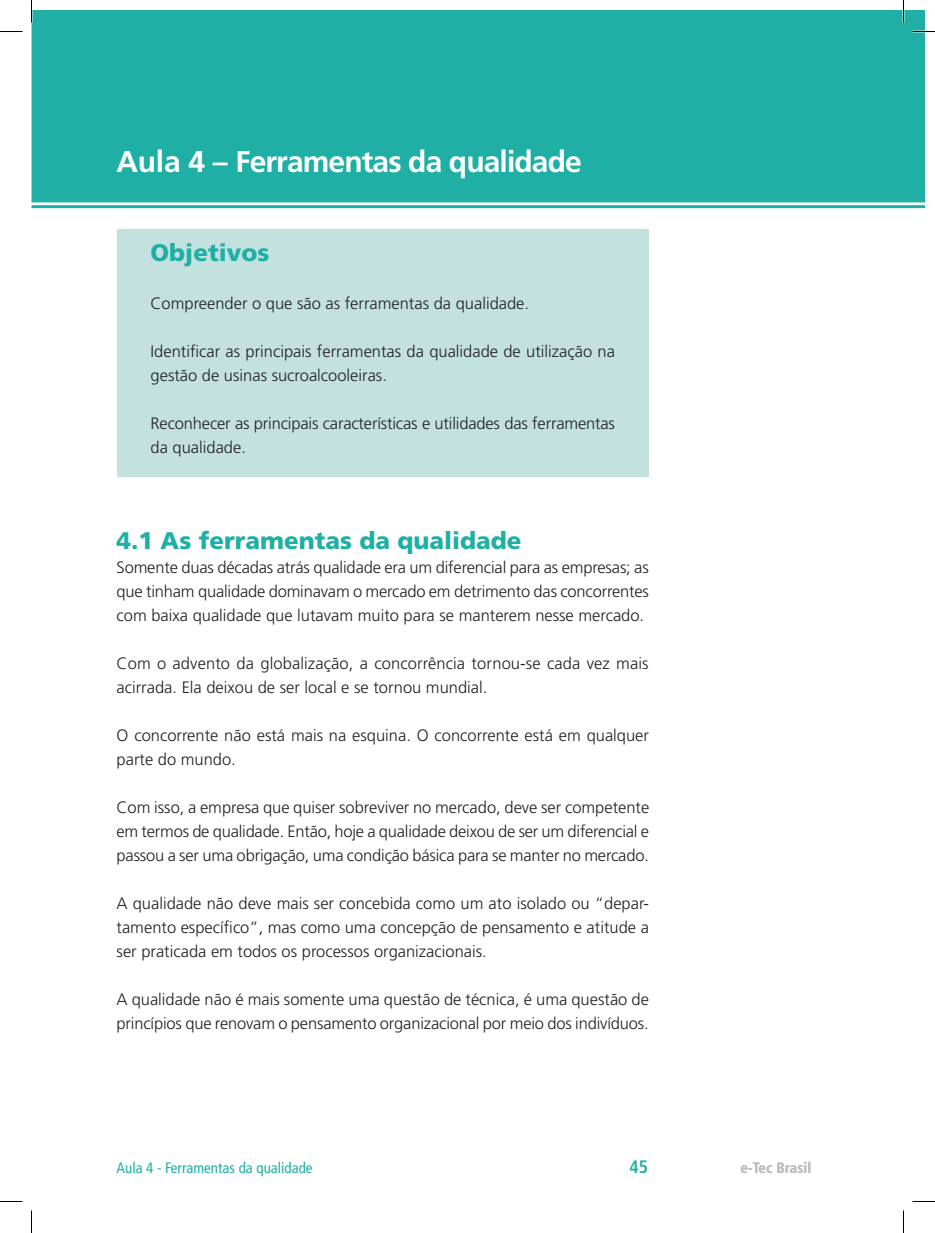
<style>
.page{position:relative;width:935px;height:1233px;background:#fff}
.page>*{position:absolute;margin:0;border:0;box-sizing:border-box;transform-origin:0 0}
.t1{font:700 30px "Frutiger LT Std";letter-spacing:-.03em;color:#fff}
.t2{font:900 24px "Frutiger LT Std";color:#1fafa4}
.t3{font:700 condensed 18px "Frutiger LT Std";color:#1fafa4}
.t4{font:300 16.5px/24px "Frutiger LT Std";color:#231f20}
.t5{font:condensed 15px "Frutiger LT Std";color:#1fafa4}
.t6{font:700 condensed 15px "Frutiger LT Std";color:#bcbdc0}
</style>
<div class="page">
<div style="left:32px;top:10px;width:892px;height:192px;background:#1fafa4"></div>
<hr style="left:32px;top:205px;width:892px;height:3px;background:#1fafa4">
<div style="left:117px;top:229px;width:532px;height:248px;background:#c3e2df"></div>
<hr style="left:902px;top:0;width:2px;height:23px;background:#fff">
<svg style="left:0;top:31px;width:22px;height:1px"></svg>
<svg style="left:912px;top:31px;width:23px;height:1px"></svg>
<svg style="left:0;top:1201px;width:22px;height:1px"></svg>
<svg style="left:912px;top:1201px;width:23px;height:1px"></svg>
<svg style="left:31px;top:0;width:1px;height:23px"></svg>
<svg style="left:31px;top:1210px;width:1px;height:22px"></svg>
<svg style="left:903px;top:0;width:1px;height:23px"></svg>
<svg style="left:903px;top:1210px;width:1px;height:22px"></svg>
<h1 class="t1" style="left:117px;top:144px;width:467px">Aula 4 – Ferramentas da qualidade</h1>
<h2 class="t2" style="left:151px;top:238px;width:120px">Objetivos</h2>
<p class="t4" style="left:151px;top:291px;width:380px">Compreender o que são as ferramentas da qualidade.</p>
<p class="t4" style="left:151px;top:339px;width:466px">Identificar as principais ferramentas da qualidade de utilização na gestão de usinas sucroalcooleiras.</p>
<p class="t4" style="left:151px;top:411px;width:466px">Reconhecer as principais características e utilidades das ferramentas da qualidade.</p>
<h2 class="t2" style="left:117px;top:526px;width:406px">4.1 As ferramentas da qualidade</h2>
<p class="t4" style="left:117px;top:555px;width:534px;text-align:justify">Somente duas décadas atrás qualidade era um diferencial para as empresas; as que tinham qualidade dominavam o mercado em detrimento das concorrentes com baixa qualidade que lutavam muito para se manterem nesse mercado.</p>
<p class="t4" style="left:117px;top:651px;width:533px">Com o advento da globalização, a concorrência tornou-se cada vez mais acirrada. Ela deixou de ser local e se tornou mundial.</p>
<p class="t4" style="left:117px;top:723px;width:534px">O concorrente não está mais na esquina. O concorrente está em qualquer parte do mundo.</p>
<p class="t4" style="left:117px;top:795px;width:534px;text-align:justify">Com isso, a empresa que quiser sobreviver no mercado, deve ser competente em termos de qualidade. Então, hoje a qualidade deixou de ser um diferencial e passou a ser uma obrigação, uma condição básica para se manter no mercado.</p>
<p class="t4" style="left:117px;top:891px;width:534px;text-align:justify">A qualidade não deve mais ser concebida como um ato isolado ou “depar&shy;tamento específico”, mas como uma concepção de pensamento e atitude a ser praticada em todos os processos organizacionais.</p>
<p class="t4" style="left:117px;top:987px;width:534px">A qualidade não é mais somente uma questão de técnica, é uma questão de princípios que renovam o pensamento organizacional por meio dos indivíduos.</p>
<p class="t5" style="left:117px;top:1159px;width:197px">Aula 4 - Ferramentas da qualidade</p>
<p class="t3" style="left:629px;top:1156px;width:20px">45</p>
<p class="t6" style="left:740px;top:1158px;width:72px">e-Tec Brasil</p>
</div>
